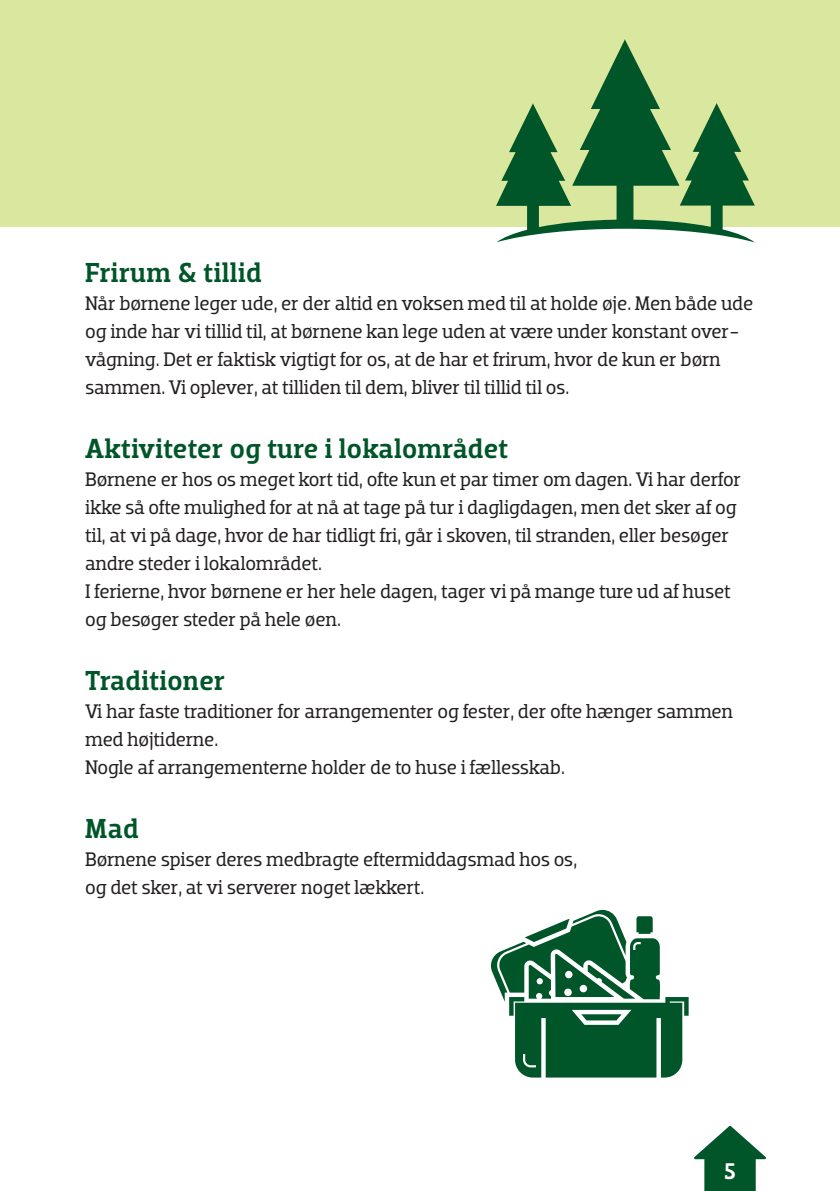
<style>
.page{position:relative;width:840px;height:1191px;background:#fff}
.page>*{position:absolute;margin:0;border:0;box-sizing:border-box;transform-origin:0 0}
.t1{font:500 28px "Dobra Slab";letter-spacing:.015em;color:#005529}
.t2{font:500 23.2px "Dobra Slab";color:#fff}
.t3{font:20px/28px "Dobra Slab";letter-spacing:-.01em;color:#231f20}
</style>
<div class="page">
<div style="left:0;top:0;width:839px;height:227px;background:#dae79e"></div>
<svg style="left:694px;top:1125px;width:71px;height:66px"></svg>
<svg style="left:491px;top:910px;width:197px;height:167px"></svg>
<svg style="left:496px;top:39px;width:258px;height:203px"></svg>
<h1 class="t1" style="left:85px;top:256px;width:178px">Frirum &amp; tillid</h1>
<p class="t3" style="left:85px;top:289px;width:669px">Når børnene leger ude, er der altid en voksen med til at holde øje. Men både ude og inde har vi tillid til, at børnene kan lege uden at være under konstant over&shy;vågning. Det er faktisk vigtigt for os, at de har et frirum, hvor de kun er børn sammen. Vi oplever, at tilliden til dem, bliver til tillid til os.</p>
<h1 class="t1" style="left:85px;top:432px;width:424px">Aktiviteter og ture i lokalområdet</h1>
<p class="t3" style="left:85px;top:465px;width:657px">Børnene er hos os meget kort tid, ofte kun et par timer om dagen. Vi har derfor ikke så ofte mulighed for at nå at tage på tur i dagligdagen, men det sker af og til, at vi på dage, hvor de har tidligt fri, går i skoven, til stranden, eller besøger andre steder i lokalområdet.<br>I ferierne, hvor børnene er her hele dagen, tager vi på mange ture ud af huset og besøger steder på hele øen.</p>
<h1 class="t1" style="left:85px;top:664px;width:142px">Traditioner</h1>
<p class="t3" style="left:85px;top:697px;width:649px">Vi har faste traditioner for arrangementer og fester, der ofte hænger sammen med højtiderne.<br>Nogle af arrangementerne holder de to huse i fællesskab.</p>
<h1 class="t1" style="left:85px;top:812px;width:55px">Mad</h1>
<p class="t3" style="left:85px;top:845px;width:493px">Børnene spiser deres medbragte eftermiddagsmad hos os, og det sker, at vi serverer noget lækkert.</p>
<p class="t2" style="left:724px;top:1157px;width:13px">5</p>
</div>
